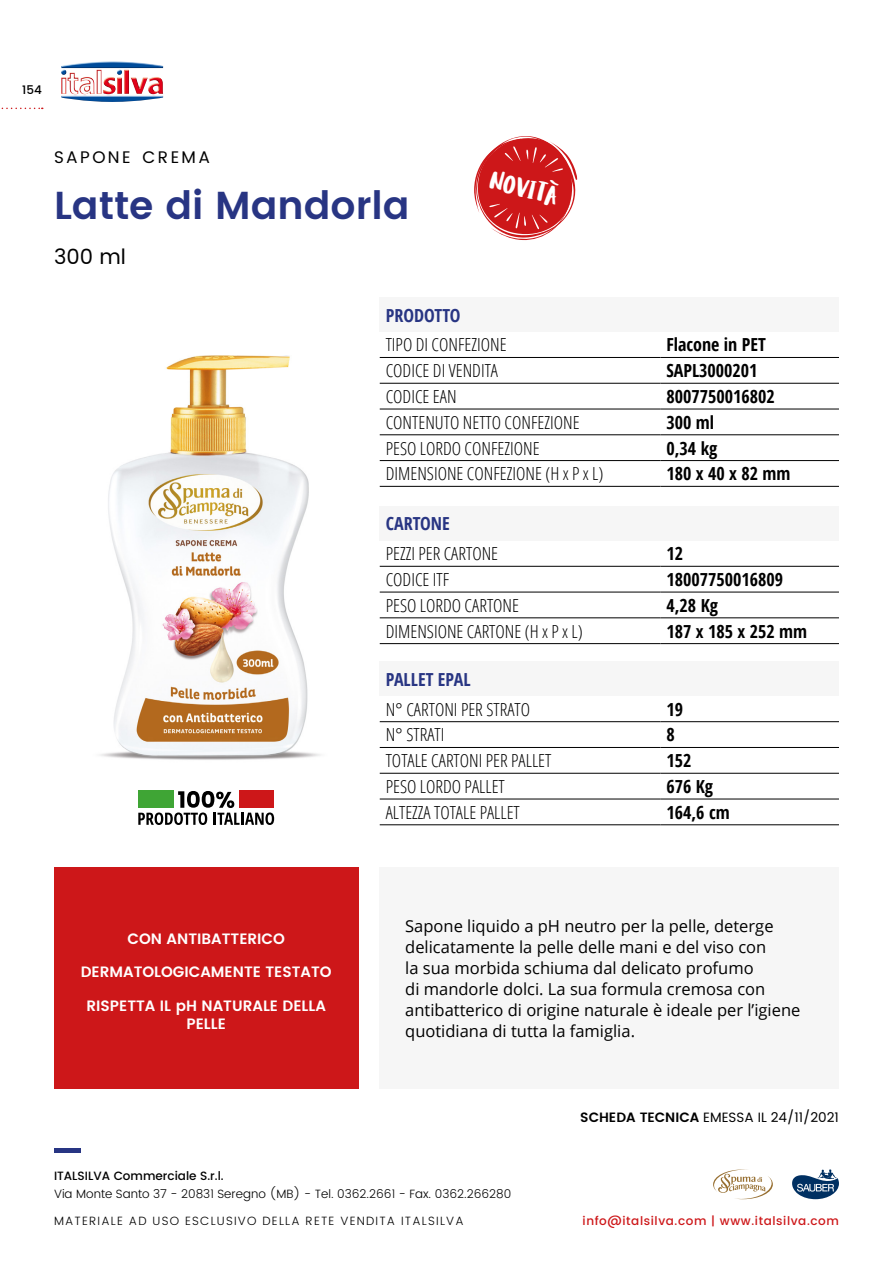
<style>
.page{position:relative;width:893px;height:1263px;background:#fff}
.page>*{position:absolute;margin:0;border:0;box-sizing:border-box;transform-origin:0 0}
.t1{font:600 39px "Poppins";color:#283583}
.t2{font:26.4px "Ludicrous";color:#fff}
.t3{font:21px "Poppins";color:#000}
.t4{font:300 condensed 18px "Open Sans";color:#000}
.t5{font:700 18px "Open Sans Condensed";color:#000}
.t6{font:700 18px "Open Sans Condensed";color:#283583}
.t7{font:16.8px "Poppins";letter-spacing:.145em;color:#000}
.t8{font:16.5px/21px "Open Sans";color:#000}
.t9{font:600 15px/32.5px "Poppins";color:#fff;text-align:center}
.t10{font:13.5px "Poppins";color:#000}
.t11{font:300 12px "Poppins";color:#000}
.t12{font:300 12px "Poppins";letter-spacing:.1em;color:#000}
.t13{font:500 12px "Poppins";letter-spacing:.05em;color:#cd1719}
.t14{font:500 12px "Poppins";color:#000}
.s1{font-weight:600}
</style>
<div class="page">
<svg style="left:1px;top:108px;width:42px;height:1px"></svg>
<hr style="left:54px;top:1148px;width:26px;height:4px;background:#283583">
<img style="left:61px;top:61px;width:102px;height:41px">
<svg style="left:792px;top:1169px;width:47px;height:30px"></svg>
<svg style="left:713px;top:1169px;width:60px;height:31px"></svg>
<div style="left:380px;top:867px;width:459px;height:222px;background:#f6f6f6"></div>
<div style="left:380px;top:662px;width:459px;height:34px;background:#f6f6f6"></div>
<hr style="left:380px;top:721px;width:280px;height:1px;background:#000">
<hr style="left:660px;top:721px;width:179px;height:1px;background:#000">
<hr style="left:380px;top:747px;width:280px;height:1px;background:#000">
<hr style="left:660px;top:747px;width:179px;height:1px;background:#000">
<hr style="left:380px;top:773px;width:280px;height:1px;background:#000">
<hr style="left:660px;top:773px;width:179px;height:1px;background:#000">
<hr style="left:380px;top:799px;width:280px;height:1px;background:#000">
<hr style="left:660px;top:799px;width:179px;height:1px;background:#000">
<hr style="left:380px;top:824px;width:280px;height:1px;background:#000">
<hr style="left:660px;top:824px;width:179px;height:1px;background:#000">
<div style="left:380px;top:506px;width:459px;height:34px;background:#f6f6f6"></div>
<hr style="left:380px;top:566px;width:280px;height:1px;background:#000">
<hr style="left:660px;top:566px;width:179px;height:1px;background:#000">
<hr style="left:380px;top:592px;width:280px;height:1px;background:#000">
<hr style="left:660px;top:592px;width:179px;height:1px;background:#000">
<hr style="left:380px;top:618px;width:280px;height:1px;background:#000">
<hr style="left:660px;top:618px;width:179px;height:1px;background:#000">
<hr style="left:380px;top:643px;width:280px;height:1px;background:#000">
<hr style="left:660px;top:643px;width:179px;height:1px;background:#000">
<div style="left:380px;top:298px;width:459px;height:34px;background:#f6f6f6"></div>
<hr style="left:380px;top:357px;width:280px;height:1px;background:#000">
<hr style="left:660px;top:357px;width:179px;height:1px;background:#000">
<hr style="left:380px;top:383px;width:280px;height:1px;background:#000">
<hr style="left:660px;top:383px;width:179px;height:1px;background:#000">
<hr style="left:380px;top:409px;width:280px;height:1px;background:#000">
<hr style="left:660px;top:409px;width:179px;height:1px;background:#000">
<hr style="left:380px;top:434px;width:280px;height:1px;background:#000">
<hr style="left:660px;top:434px;width:179px;height:1px;background:#000">
<hr style="left:380px;top:460px;width:280px;height:1px;background:#000">
<hr style="left:660px;top:460px;width:179px;height:1px;background:#000">
<hr style="left:380px;top:486px;width:280px;height:1px;background:#000">
<hr style="left:660px;top:486px;width:179px;height:1px;background:#000">
<img style="left:100px;top:355px;width:220px;height:405px">
<div style="left:54px;top:867px;width:304px;height:222px;background:#cd1719"></div>
<svg style="left:474px;top:136px;width:103px;height:104px"></svg>
<svg style="left:138px;top:791px;width:136px;height:34px"></svg>
<p class="t14" style="left:22px;top:80px;width:21px">154</p>
<p class="t7" style="left:54px;top:145px;width:158px">SAPONE CREMA</p>
<h1 class="t1" style="left:54px;top:176px;width:357px">Latte di Mandorla</h1>
<p class="t3" style="left:54px;top:241px;width:73px">300 ml</p>
<h2 class="t2" style="left:495px;top:163px;width:73px;rotate:15deg">NOVITÀ</h2>
<p class="t6" style="left:386px;top:302px;width:76px">PRODOTTO</p>
<p class="t4" style="left:386px;top:333px;width:122px">TIPO DI CONFEZIONE</p>
<p class="t5" style="left:666px;top:332px;width:101px">Flacone in PET</p>
<p class="t4" style="left:386px;top:358px;width:114px">CODICE DI VENDITA</p>
<p class="t5" style="left:666px;top:358px;width:93px">SAPL3000201</p>
<p class="t4" style="left:386px;top:384px;width:72px">CODICE EAN</p>
<p class="t5" style="left:666px;top:384px;width:110px">8007750016802</p>
<p class="t4" style="left:386px;top:410px;width:195px">CONTENUTO NETTO CONFEZIONE</p>
<p class="t5" style="left:666px;top:410px;width:49px">300 ml</p>
<p class="t4" style="left:386px;top:436px;width:155px">PESO LORDO CONFEZIONE</p>
<p class="t5" style="left:666px;top:435px;width:53px">0,34 kg</p>
<p class="t4" style="left:386px;top:462px;width:219px">DIMENSIONE CONFEZIONE (H x P x L)</p>
<p class="t5" style="left:666px;top:461px;width:126px">180 x 40 x 82 mm</p>
<p class="t6" style="left:386px;top:511px;width:66px">CARTONE</p>
<p class="t4" style="left:386px;top:541px;width:114px">PEZZI PER CARTONE</p>
<p class="t5" style="left:666px;top:541px;width:18px">12</p>
<p class="t4" style="left:386px;top:567px;width:65px">CODICE ITF</p>
<p class="t5" style="left:666px;top:567px;width:118px">18007750016809</p>
<p class="t4" style="left:386px;top:593px;width:135px">PESO LORDO CARTONE</p>
<p class="t5" style="left:666px;top:593px;width:53px">4,28 Kg</p>
<p class="t4" style="left:386px;top:619px;width:199px">DIMENSIONE CARTONE (H x P x L)</p>
<p class="t5" style="left:666px;top:618px;width:142px">187 x 185 x 252 mm</p>
<p class="t6" style="left:386px;top:667px;width:87px">PALLET EPAL</p>
<p class="t4" style="left:386px;top:697px;width:146px">N° CARTONI PER STRATO</p>
<p class="t5" style="left:666px;top:697px;width:18px">19</p>
<p class="t4" style="left:386px;top:723px;width:60px">N° STRATI</p>
<p class="t5" style="left:666px;top:722px;width:10px">8</p>
<p class="t4" style="left:386px;top:748px;width:167px">TOTALE CARTONI PER PALLET</p>
<p class="t5" style="left:666px;top:748px;width:27px">152</p>
<p class="t4" style="left:386px;top:774px;width:121px">PESO LORDO PALLET</p>
<p class="t5" style="left:666px;top:774px;width:48px">676 Kg</p>
<p class="t4" style="left:386px;top:800px;width:136px">ALTEZZA TOTALE PALLET</p>
<p class="t5" style="left:666px;top:800px;width:65px">164,6 cm</p>
<p class="t9" style="left:81px;top:923px;width:253px">CON ANTIBATTERICO<br>DERMATOLOGICAMENTE TESTATO</p>
<p class="t9" style="left:86px;top:997px;width:241px;line-height:18px">RISPETTA IL pH NATURALE DELLA<br>PELLE</p>
<p class="t8" style="left:405px;top:915px;width:397px">Sapone liquido a pH neutro per la pelle, deterge delicatamente la pelle delle mani e del viso con<br>la sua morbida schiuma dal delicato profumo<br>di mandorle dolci. La sua formula cremosa con antibatterico di origine naturale è ideale per l’igiene quotidiana di tutta la famiglia.</p>
<p class="t10" style="left:580px;top:1107px;width:260px"><span class="s1">SCHEDA TECNICA</span> EMESSA IL 24/11/2021</p>
<p class="t14" style="left:54px;top:1167px;width:171px">ITALSILVA Commerciale S.r.l.</p>
<p class="t11" style="left:54px;top:1185px;width:459px">Via Monte Santo 37 - 20831 Seregno (MB) - Tel. 0362.2661 - Fax. 0362.266280</p>
<p class="t12" style="left:54px;top:1212px;width:411px">MATERIALE AD USO ESCLUSIVO DELLA RETE VENDITA ITALSILVA</p>
<p class="t13" style="left:583px;top:1212px;width:258px">info@italsilva.com | www.italsilva.com</p>
</div>
